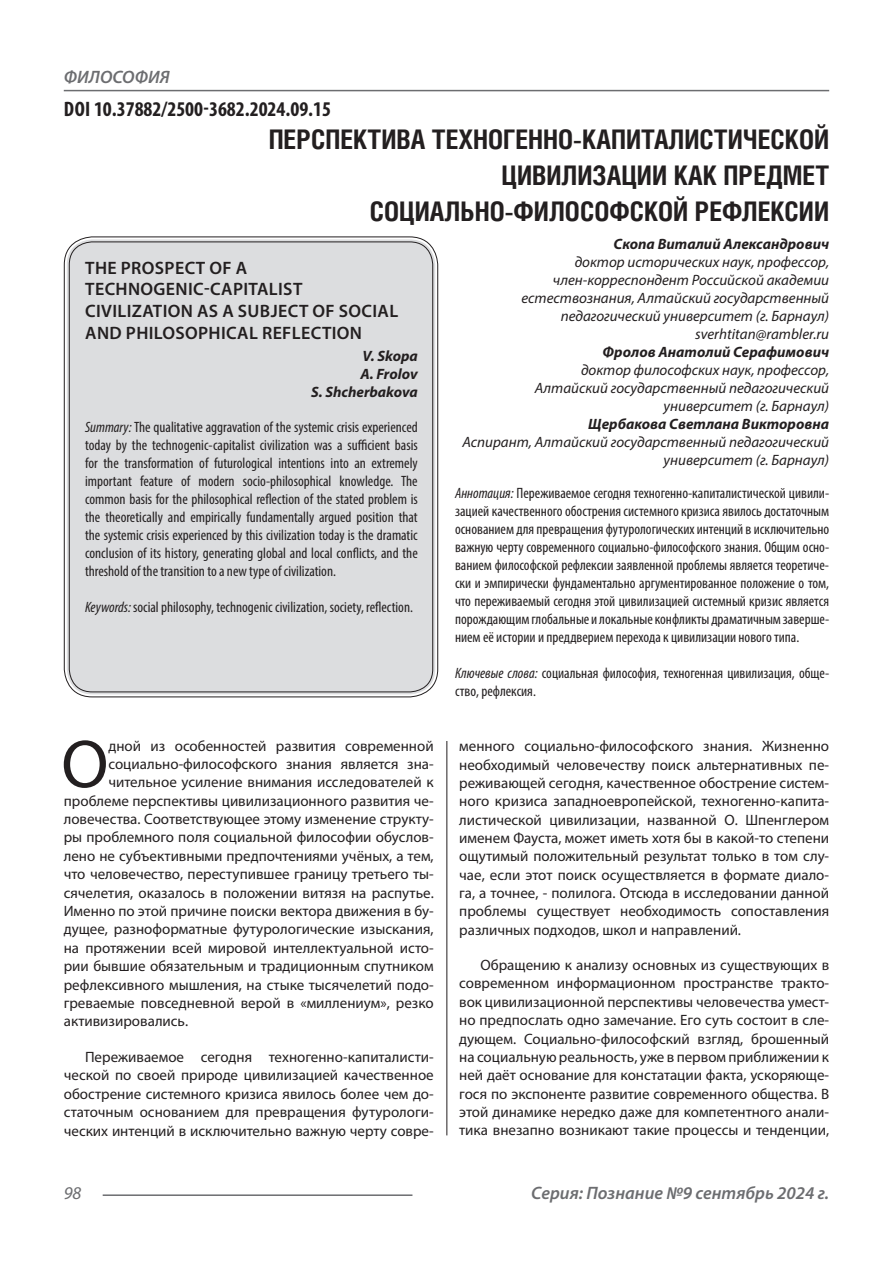
<style>
.page{position:relative;width:893px;height:1263px;background:#fff}
.page>*{position:absolute;margin:0;border:0;box-sizing:border-box;transform-origin:0 0}
.Статья_текст_первый{font:68.4px "Myriad Pro";color:#231f20}
.Статья_название{font:700 27px/36px "Helios Cond C";color:#231f20;text-align:right}
.ДОИ{font:700 condensed 21px "Myriad Pro";color:#231f20}
.Статья_название_англ{font:600 18px/21.6px "Myriad Pro";letter-spacing:.02em;color:#231f20}
.t1{font:italic 600 18px "Myriad Pro";color:#6c6d70}
.t2{font:italic 18px "Myriad Pro";color:#6c6d70}
.Статья_текст{font:15px/18.3px "Myriad Pro";color:#231f20;text-align:justify}
.Статья_текст_первый-2{font:15px "Myriad Pro";color:#231f20}
.Статья_аннотация_тек{font:condensed 15px/18px "Myriad Pro";color:#231f20;text-align:justify}
.Статья_аннотация_анг{font:condensed 15px/18px "Myriad Pro";color:#231f20;text-align:justify}
.Статья_автор_инфо{font:italic 15px/18px "Myriad Pro";color:#231f20;text-align:right}
.Статья_автор_фио_рус{font:italic 700 15px "Myriad Pro";color:#231f20}
.Статья_автор_англ{font:italic 700 15px "Myriad Pro";color:#231f20}
.s1{font-style:italic}
</style>
<div class="page">
<hr style="left:446px;top:128px;width:1px;height:1007px;background:#231f20">
<hr style="left:103px;top:1194px;width:309px;height:2px;background:#6c6d70">
<hr style="left:64px;top:90px;width:765px;height:1px;background:#6c6d70">
<div style="left:440px;top:124px;width:12px;height:617px;background:#fff"></div>
<div style="left:67px;top:239px;width:368px;height:455px;background:#dcdddf;border-radius:26px"></div>
<p class="t1" style="left:64px;top:66px;width:107px">ФИЛОСОФИЯ</p>
<p class="ДОИ" style="left:64px;top:96px;width:269px">DOI 10.37882/2500-3682.2024.09.15</p>
<p class="Статья_название" style="left:269px;top:121px;width:562px">ПЕРСПЕКТИВА ТЕХНОГЕННО-КАПИТАЛИСТИЧЕСКОЙ<br>ЦИВИЛИЗАЦИИ КАК ПРЕДМЕТ</p>
<p class="Статья_название" style="left:370px;top:193px;width:461px">СОЦИАЛЬНО-ФИЛОСОФСКОЙ РЕФЛЕКСИИ</p>
<p class="Статья_автор_фио_рус" style="left:614px;top:235px;width:217px">Скопа Виталий Александрович</p>
<p class="Статья_автор_инфо" style="left:575px;top:253px;width:256px">доктор исторических наук, профессор,</p>
<p class="Статья_автор_инфо" style="left:521px;top:271px;width:309px">член-корреспондент Российской академии естествознания, Алтайский государственный педагогический университет (г. Барнаул)</p>
<p class="Статья_автор_инфо" style="left:695px;top:325px;width:135px">sverhtitan@rambler.ru</p>
<p class="Статья_автор_фио_рус" style="left:603px;top:343px;width:228px">Фролов Анатолий Серафимович</p>
<p class="Статья_автор_инфо" style="left:581px;top:361px;width:250px">доктор философских наук, профессор,</p>
<p class="Статья_автор_инфо" style="left:535px;top:379px;width:296px">Алтайский государственный педагогический университет (г. Барнаул)</p>
<p class="Статья_автор_фио_рус" style="left:588px;top:415px;width:242px">Щербакова Светлана Викторовна</p>
<p class="Статья_автор_инфо" style="left:462px;top:433px;width:368px">Аспирант, Алтайский государственный педагогический университет (г. Барнаул)</p>
<p class="Статья_аннотация_тек" style="left:455px;top:484px;width:376px"><span class="s1">Аннотация:</span> Переживаемое сегодня техногенно-капиталистической цивили&shy;зацией качественного обострения системного кризиса явилось достаточным основанием для превращения футурологических интенций в исключительно важную черту современного социально-философского знания. Общим осно&shy;ванием философской рефлексии заявленной проблемы является теоретиче&shy;ски и эмпирически фундаментально аргументированное положение о том, что переживаемый сегодня этой цивилизацией системный кризис является порождающим глобальные и локальные конфликты драматичным заверше&shy;нием её истории и преддверием перехода к цивилизации нового типа.</p>
<p class="Статья_аннотация_тек" style="left:455px;top:664px;width:376px"><span class="s1">Ключевые слова:</span> социальная философия, техногенная цивилизация, обще&shy;ство, рефлексия.</p>
<p class="Статья_название_англ" style="left:85px;top:256px;width:164px">THE PROSPECT OF A</p>
<p class="Статья_название_англ" style="left:85px;top:278px;width:219px">TECHNOGENIC-CAPITALIST</p>
<p class="Статья_название_англ" style="left:85px;top:300px;width:315px">CIVILIZATION AS A SUBJECT OF SOCIAL<br>AND PHILOSOPHICAL REFLECTION</p>
<p class="Статья_автор_англ" style="left:363px;top:346px;width:57px">V. Skopa</p>
<p class="Статья_автор_англ" style="left:361px;top:364px;width:59px">A. Frolov</p>
<p class="Статья_автор_англ" style="left:311px;top:382px;width:108px">S. Shcherbakova</p>
<p class="Статья_аннотация_анг" style="left:85px;top:418px;width:334px"><span class="s1">Summary:</span> The qualitative aggravation of the systemic crisis experienced today by the technogenic-capitalist civilization was a sufficient basis for the transformation of futurological intentions into an extremely important feature of modern socio-philosophical knowledge. The common basis for the philosophical reflection of the stated problem is the theoretically and empirically fundamentally argued position that the systemic crisis experienced by this civilization today is the dramatic conclusion of its history, generating global and local conflicts, and the threshold of the transition to a new type of civilization.</p>
<p class="Статья_аннотация_анг" style="left:85px;top:598px;width:329px"><span class="s1">Keywords:</span> social philosophy, technogenic civilization, society, reflection.</p>
<p class="Статья_текст_первый" style="left:61px;top:722px;width:49px">О</p>
<p class="Статья_текст_первый-2" style="left:108px;top:737px;width:327px">дной из особенностей развития современной</p>
<p class="Статья_текст_первый-2" style="left:108px;top:755px;width:327px">социально-философского знания является зна-</p>
<p class="Статья_текст_первый-2" style="left:108px;top:773px;width:327px">чительное усиление внимания исследователей к</p>
<p class="Статья_текст_первый-2" style="left:64px;top:791px;width:371px">проблеме перспективы цивилизационного развития че-</p>
<p class="Статья_текст_первый-2" style="left:64px;top:810px;width:371px">ловечества. Соответствующее этому изменение структу-</p>
<p class="Статья_текст_первый-2" style="left:64px;top:828px;width:371px">ры проблемного поля социальной философии обуслов-</p>
<p class="Статья_текст_первый-2" style="left:64px;top:846px;width:371px">лено не субъективными предпочтениями учёных, а тем,</p>
<p class="Статья_текст_первый-2" style="left:64px;top:865px;width:371px">что человечество, переступившее границу третьего ты-</p>
<p class="Статья_текст_первый-2" style="left:64px;top:883px;width:371px">сячелетия, оказалось в положении витязя на распутье.</p>
<p class="Статья_текст_первый-2" style="left:64px;top:902px;width:371px">Именно по этой причине поиски вектора движения в бу-</p>
<p class="Статья_текст_первый-2" style="left:64px;top:920px;width:371px">дущее, разноформатные футурологические изыскания,</p>
<p class="Статья_текст_первый-2" style="left:64px;top:938px;width:371px">на протяжении всей мировой интеллектуальной исто-</p>
<p class="Статья_текст_первый-2" style="left:64px;top:957px;width:371px">рии бывшие обязательным и традиционным спутником</p>
<p class="Статья_текст_первый-2" style="left:64px;top:975px;width:371px">рефлексивного мышления, на стыке тысячелетий подо-</p>
<p class="Статья_текст_первый-2" style="left:64px;top:994px;width:371px">греваемые повседневной верой в «миллениум», резко</p>
<p class="Статья_текст_первый-2" style="left:64px;top:1012px;width:126px">активизировались.</p>
<p class="Статья_текст" style="left:64px;top:1047px;width:371px;text-indent:21px">Переживаемое сегодня техногенно-капиталисти&shy;ческой по своей природе цивилизацией качественное обострение системного кризиса явилось более чем до&shy;статочным основанием для превращения футурологи&shy;ческих интенций в исключительно важную черту совре-</p>
<p class="Статья_текст" style="left:459px;top:737px;width:371px">менного социально-философского знания. Жизненно необходимый человечеству поиск альтернативных пе&shy;реживающей сегодня, качественное обострение систем&shy;ного кризиса западноевропейской, техногенно-капита&shy;листической цивилизации, названной О. Шпенглером именем Фауста, может иметь хотя бы в какой-то степени ощутимый положительный результат только в том слу&shy;чае, если этот поиск осуществляется в формате диало&shy;га, а точнее, - полилога. Отсюда в исследовании данной проблемы существует необходимость сопоставления различных подходов, школ и направлений.</p>
<p class="Статья_текст" style="left:459px;top:956px;width:371px;text-indent:21px">Обращению к анализу основных из существующих в современном информационном пространстве тракто&shy;вок цивилизационной перспективы человечества умест&shy;но предпослать одно замечание. Его суть состоит в сле&shy;дующем. Социально-философский взгляд, брошенный на социальную реальность, уже в первом приближении к ней даёт основание для констатации факта, ускоряюще&shy;гося по экспоненте развитие современного общества. В этой динамике нередко даже для компетентного анали&shy;тика внезапно возникают такие процессы и тенденции,</p>
<p class="t2" style="left:64px;top:1182px;width:19px">98</p>
<p class="t1" style="left:531px;top:1182px;width:299px">Серия: Познание №9 сентябрь 2024 г.</p>
</div>
